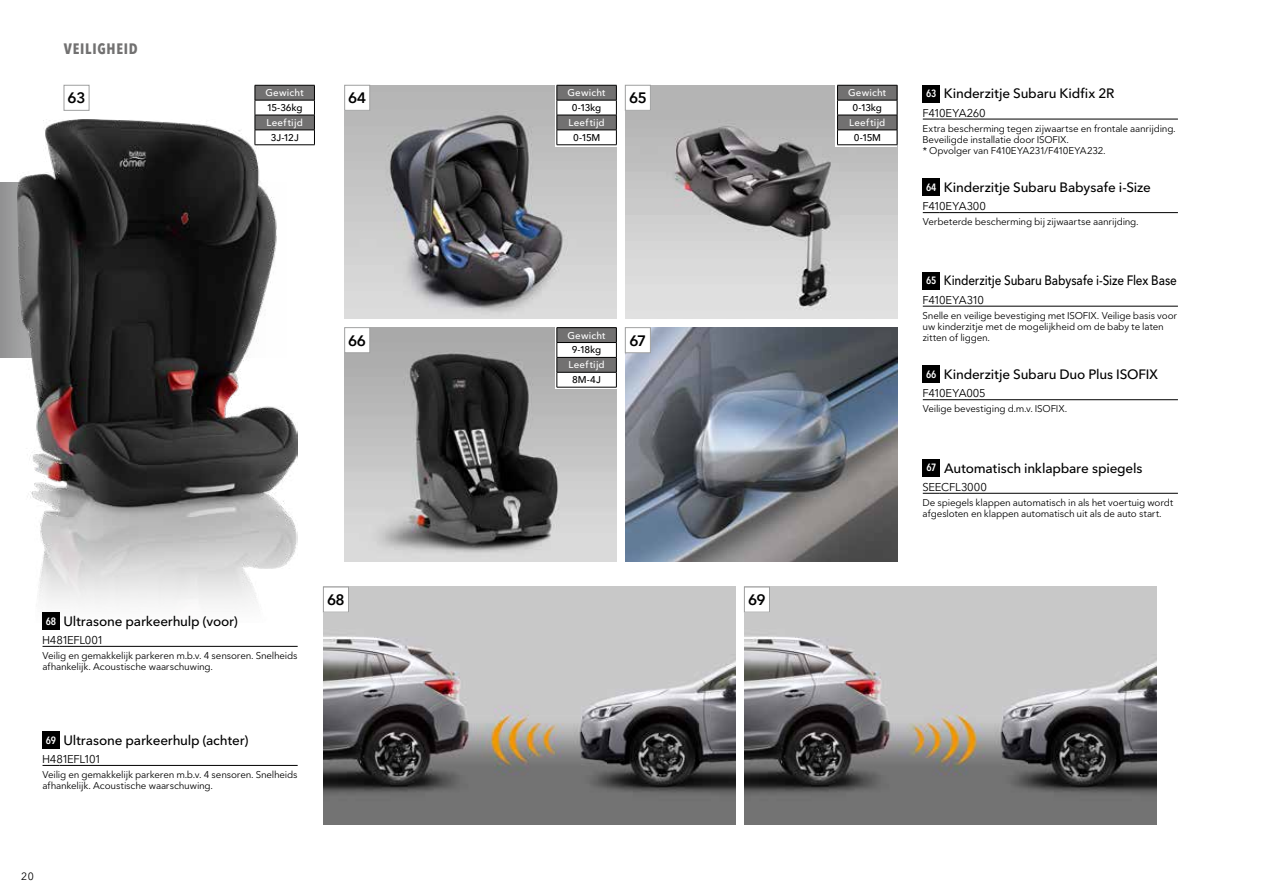
<style>
.page{position:relative;width:1263px;height:893px;background:#fff}
.page>*{position:absolute;margin:0;border:0;box-sizing:border-box;transform-origin:0 0}
.t1{font:600 15px "Avenir Next LT Pro";letter-spacing:-.035em;color:#000}
.t2{font:700 condensed 15px "Avenir Next LT Pro";letter-spacing:.05em;color:#727171}
.t3{font:500 13.5px "Avenir Next LT Pro";letter-spacing:-.015em;color:#000}
.t4{font:500 13.5px "Avenir Next LT Pro";letter-spacing:-.015em;color:#000;scale:.87 1}
.t5{font:11.25px "Avenir Next LT Pro";letter-spacing:-.03em;color:#000}
.t6{font:11.25px "Avenir Next LT Pro";letter-spacing:-.055em;color:#000}
.t7{font:11.25px "Avenir Next LT Pro";letter-spacing:-.07em;color:#000}
.t8{font:600 condensed 10.5px "Avenir Next LT Pro";letter-spacing:-.01em;color:#fff}
.t9{font:10.5px "Avenir Next LT Pro";color:#000}
.t10{font:9.75px/11.2px "Avenir Next LT Pro";letter-spacing:-.02em;color:#000}
.t11{font:500 9.75px "Avenir Next LT Pro";letter-spacing:.025em;color:#fff}
.t12{font:500 9.75px "Avenir Next LT Pro";letter-spacing:-.03em;color:#000}
</style>
<div class="page">
<div style="left:0;top:183px;width:17px;height:174px;background:#989899"></div>
<img style="left:17px;top:119px;width:281px;height:503px">
<img style="left:744px;top:587px;width:413px;height:238px">
<img style="left:323px;top:587px;width:413px;height:238px">
<img style="left:625px;top:327px;width:272px;height:234px">
<img style="left:344px;top:327px;width:273px;height:234px">
<img style="left:344px;top:85px;width:273px;height:234px">
<img style="left:625px;top:85px;width:272px;height:234px">
<svg style="left:555px;top:327px;width:62px;height:62px"></svg>
<div style="left:836px;top:85px;width:61px;height:62px;background:#fff"></div>
<div style="left:555px;top:85px;width:62px;height:62px;background:#5d5d5d"></div>
<svg style="left:255px;top:85px;width:60px;height:60px"></svg>
<hr style="left:255px;top:145px;width:60px;height:1px;background:#000">
<svg style="left:837px;top:85px;width:61px;height:60px"></svg>
<hr style="left:837px;top:145px;width:60px;height:1px;background:#000">
<svg style="left:557px;top:85px;width:60px;height:60px;background:#a7a6a6"></svg>
<hr style="left:557px;top:145px;width:60px;height:1px;background:#000">
<svg style="left:923px;top:212px;width:17px;height:1px"></svg>
<hr style="left:940px;top:212px;width:238px;height:1px;background:#000">
<svg style="left:923px;top:306px;width:17px;height:1px"></svg>
<hr style="left:940px;top:306px;width:238px;height:1px;background:#000">
<svg style="left:923px;top:119px;width:17px;height:1px"></svg>
<hr style="left:940px;top:119px;width:238px;height:1px;background:#000">
<svg style="left:923px;top:399px;width:17px;height:1px"></svg>
<hr style="left:940px;top:399px;width:238px;height:1px;background:#000">
<svg style="left:43px;top:646px;width:17px;height:1px"></svg>
<hr style="left:60px;top:646px;width:238px;height:1px;background:#000">
<svg style="left:43px;top:765px;width:17px;height:1px"></svg>
<hr style="left:60px;top:765px;width:238px;height:1px;background:#000">
<svg style="left:923px;top:493px;width:17px;height:1px"></svg>
<hr style="left:940px;top:493px;width:238px;height:1px;background:#000">
<hr style="left:557px;top:327px;width:60px;height:1px;background:#000">
<svg style="left:557px;top:328px;width:60px;height:59px"></svg>
<hr style="left:557px;top:387px;width:60px;height:1px;background:#000">
<div style="left:43px;top:612px;width:17px;height:17px;background:#000"></div>
<div style="left:43px;top:731px;width:17px;height:17px;background:#000"></div>
<div style="left:923px;top:85px;width:17px;height:17px;background:#000"></div>
<div style="left:923px;top:179px;width:17px;height:17px;background:#000"></div>
<div style="left:923px;top:272px;width:17px;height:17px;background:#000"></div>
<div style="left:923px;top:366px;width:17px;height:17px;background:#000"></div>
<div style="left:923px;top:459px;width:17px;height:17px;background:#000"></div>
<div style="left:345px;top:85px;width:25px;height:25px;background:#fff"></div>
<div style="left:344px;top:85px;width:26px;height:26px;border:1px solid #9fa0a0"></div>
<div style="left:345px;top:328px;width:25px;height:25px;background:#fff"></div>
<div style="left:344px;top:327px;width:26px;height:26px;border:1px solid #9fa0a0"></div>
<div style="left:323px;top:587px;width:25px;height:25px;background:#fff"></div>
<div style="left:323px;top:587px;width:26px;height:25px;border:1px solid #9fa0a0"></div>
<div style="left:744px;top:587px;width:25px;height:25px;background:#fff"></div>
<div style="left:744px;top:587px;width:26px;height:25px;border:1px solid #9fa0a0"></div>
<div style="left:64px;top:85px;width:25px;height:26px;border:1px solid #9fa0a0"></div>
<div style="left:625px;top:85px;width:25px;height:25px;background:#fff"></div>
<div style="left:625px;top:85px;width:26px;height:26px;border:1px solid #9fa0a0"></div>
<div style="left:625px;top:328px;width:25px;height:25px;background:#fff"></div>
<div style="left:625px;top:327px;width:26px;height:26px;border:1px solid #9fa0a0"></div>
<h1 class="t2" style="left:64px;top:39px;width:76px">VEILIGHEID</h1>
<p class="t11" style="left:266px;top:87px;width:39px">Gewicht</p>
<p class="t12" style="left:267px;top:102px;width:37px">15-36kg</p>
<p class="t11" style="left:266px;top:117px;width:38px">Leeftijd</p>
<p class="t12" style="left:271px;top:132px;width:30px">3J-12J</p>
<p class="t11" style="left:568px;top:87px;width:39px">Gewicht</p>
<p class="t12" style="left:572px;top:102px;width:31px">0-13kg</p>
<p class="t11" style="left:568px;top:117px;width:38px">Leeftijd</p>
<p class="t12" style="left:573px;top:132px;width:29px">0-15M</p>
<h1 class="t1" style="left:68px;top:89px;width:19px">63</h1>
<h1 class="t1" style="left:629px;top:89px;width:19px">65</h1>
<h1 class="t1" style="left:348px;top:89px;width:20px">64</h1>
<h1 class="t1" style="left:348px;top:331px;width:19px">66</h1>
<p class="t11" style="left:568px;top:329px;width:39px">Gewicht</p>
<p class="t12" style="left:572px;top:344px;width:31px">9-18kg</p>
<p class="t11" style="left:568px;top:359px;width:38px">Leeftijd</p>
<p class="t12" style="left:572px;top:374px;width:30px">8M-4J</p>
<h1 class="t1" style="left:629px;top:331px;width:18px">67</h1>
<h2 class="t3" style="left:64px;top:613px;width:176px">Ultrasone parkeerhulp (voor)</h2>
<p class="t5" style="left:42px;top:633px;width:63px">H481EFL001</p>
<p class="t10" style="left:42px;top:650px;width:257px">Veilig en gemakkelijk parkeren m.b.v. 4 sensoren. Snelheids afhankelijk. Acoustische waarschuwing.</p>
<p class="t8" style="left:46px;top:614px;width:12px">68</p>
<h2 class="t3" style="left:64px;top:732px;width:186px">Ultrasone parkeerhulp (achter)</h2>
<p class="t7" style="left:42px;top:752px;width:61px">H481EFL101</p>
<p class="t10" style="left:42px;top:769px;width:257px">Veilig en gemakkelijk parkeren m.b.v. 4 sensoren. Snelheids afhankelijk. Acoustische waarschuwing.</p>
<p class="t8" style="left:46px;top:733px;width:12px">69</p>
<h1 class="t1" style="left:327px;top:590px;width:19px">68</h1>
<h1 class="t1" style="left:748px;top:590px;width:19px">69</h1>
<p class="t9" style="left:21px;top:870px;width:14px">20</p>
<p class="t11" style="left:848px;top:87px;width:39px">Gewicht</p>
<p class="t12" style="left:852px;top:102px;width:31px">0-13kg</p>
<p class="t11" style="left:849px;top:117px;width:38px">Leeftijd</p>
<p class="t12" style="left:854px;top:132px;width:29px">0-15M</p>
<h2 class="t3" style="left:944px;top:85px;width:172px">Kinderzitje Subaru Kidfix 2R</h2>
<p class="t5" style="left:922px;top:106px;width:65px">F410EYA260</p>
<p class="t10" style="left:922px;top:123px;width:255px">Extra bescherming tegen zijwaartse en frontale aanrijding.<br>Beveiligde installatie door ISOFIX.<br>* Opvolger van F410EYA231/F410EYA232.</p>
<p class="t8" style="left:926px;top:87px;width:12px">63</p>
<h2 class="t3" style="left:944px;top:179px;width:209px">Kinderzitje Subaru Babysafe i-Size</h2>
<p class="t5" style="left:922px;top:199px;width:65px">F410EYA300</p>
<p class="t10" style="left:923px;top:216px;width:217px">Verbeterde bescherming bij zijwaartse aanrijding.</p>
<p class="t8" style="left:926px;top:181px;width:12px">64</p>
<h2 class="t4" style="left:944px;top:273px;width:269px">Kinderzitje Subaru Babysafe i-Size Flex Base</h2>
<p class="t6" style="left:922px;top:293px;width:63px">F410EYA310</p>
<p class="t10" style="left:922px;top:310px;width:256px">Snelle en veilige bevestiging met ISOFIX. Veilige basis voor uw kinderzitje met de mogelijkheid om de baby te laten zitten of liggen.</p>
<p class="t8" style="left:926px;top:274px;width:12px">65</p>
<h2 class="t3" style="left:944px;top:366px;width:216px">Kinderzitje Subaru Duo Plus ISOFIX</h2>
<p class="t5" style="left:922px;top:387px;width:65px">F410EYA005</p>
<p class="t10" style="left:923px;top:403px;width:146px">Veilige bevestiging d.m.v. ISOFIX.</p>
<p class="t8" style="left:926px;top:368px;width:12px">66</p>
<h2 class="t3" style="left:944px;top:460px;width:200px">Automatisch inklapbare spiegels</h2>
<p class="t5" style="left:923px;top:480px;width:66px">SEECFL3000</p>
<p class="t10" style="left:922px;top:497px;width:252px">De spiegels klappen automatisch in als het voertuig wordt afgesloten en klappen automatisch uit als de auto start.</p>
<p class="t8" style="left:926px;top:461px;width:11px">67</p>
</div>
